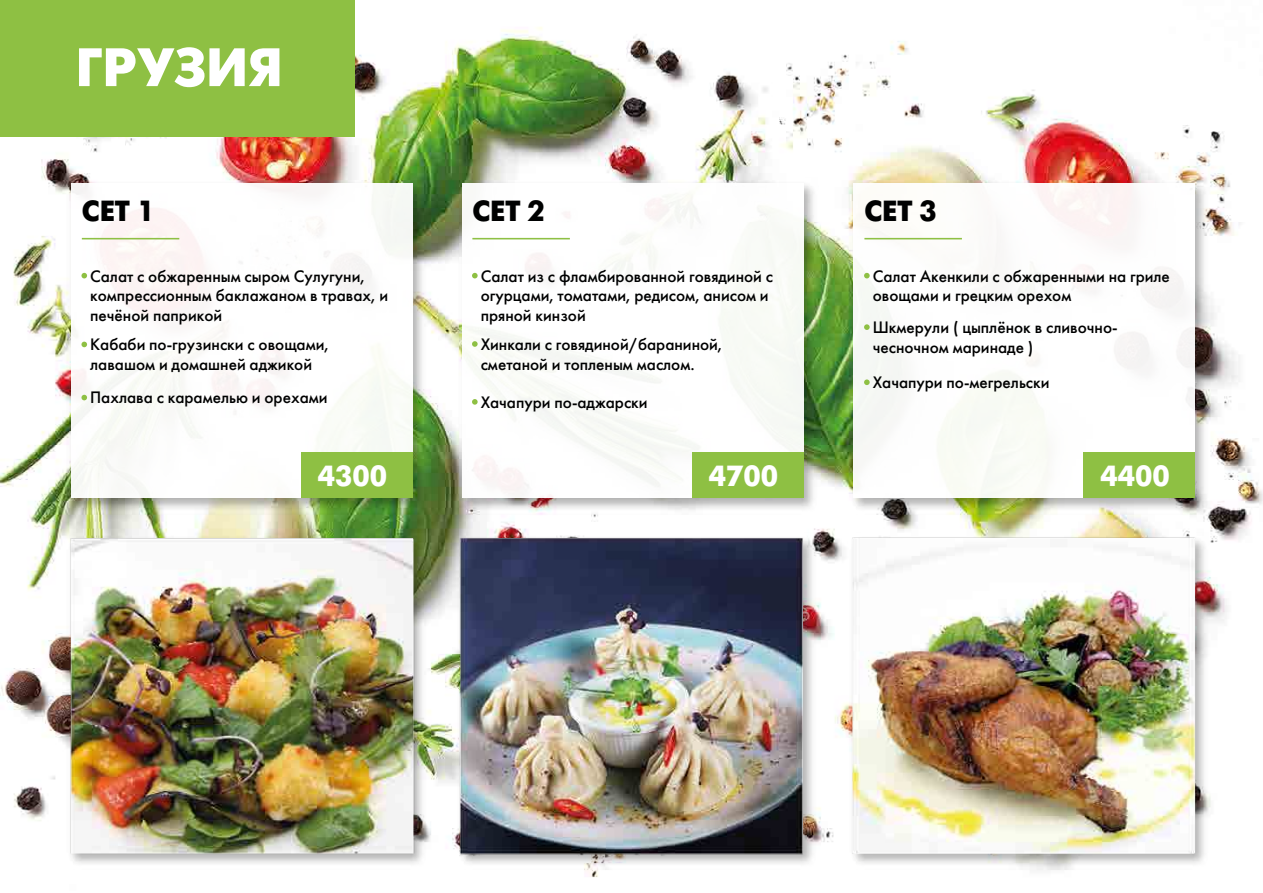
<style>
.page{position:relative;width:1263px;height:893px;background:#fff}
.page>*{position:absolute;margin:0;border:0;box-sizing:border-box;transform-origin:0 0}
.t1{font:700 54px "Futura Futuris C";color:#fff}
.t2{font:700 29.1px "Futura Futuris C";color:#000101}
.t3{font:700 29.1px "Futura Futuris C";color:#fff}
.t4{font:16.5px/19.8px "Futura Futuris C";color:#000101}
</style>
<div class="page">
<img style="left:0;top:27px;width:1263px;height:851px">
<div style="left:0;top:0;width:355px;height:136px;background:#8ec043"></div>
<img style="left:65px;top:178px;width:364px;height:336px">
<div style="left:71px;top:184px;width:341px;height:314px;background:#fff"></div>
<img style="left:456px;top:178px;width:364px;height:336px">
<div style="left:462px;top:184px;width:341px;height:314px;background:#fff"></div>
<img style="left:847px;top:178px;width:364px;height:336px">
<div style="left:853px;top:184px;width:341px;height:314px;background:#fff"></div>
<hr style="left:82px;top:238px;width:97px;height:1px;background:#8ec044">
<svg style="left:81px;top:273px;width:6px;height:5px"></svg>
<svg style="left:81px;top:342px;width:6px;height:5px"></svg>
<svg style="left:81px;top:395px;width:6px;height:5px"></svg>
<div style="left:301px;top:453px;width:111px;height:45px;background:#8ec043"></div>
<hr style="left:472px;top:238px;width:98px;height:1px;background:#8ec044">
<svg style="left:472px;top:273px;width:6px;height:5px"></svg>
<svg style="left:472px;top:341px;width:6px;height:6px"></svg>
<svg style="left:472px;top:399px;width:6px;height:6px"></svg>
<div style="left:692px;top:453px;width:111px;height:45px;background:#8ec043"></div>
<hr style="left:864px;top:238px;width:98px;height:1px;background:#8ec044">
<svg style="left:864px;top:273px;width:6px;height:5px"></svg>
<svg style="left:864px;top:324px;width:6px;height:6px"></svg>
<svg style="left:864px;top:379px;width:6px;height:6px"></svg>
<div style="left:1084px;top:453px;width:111px;height:45px;background:#8ec043"></div>
<img style="left:65px;top:533px;width:364px;height:336px">
<img style="left:455px;top:861px;width:319px;height:8px">
<img style="left:0;top:535px;width:382px;height:325px">
<img style="left:382px;top:525px;width:504px;height:336px">
<img style="left:774px;top:530px;width:489px;height:348px">
<h1 class="t1" style="left:76px;top:37px;width:209px">ГРУЗИЯ</h1>
<h2 class="t2" style="left:82px;top:194px;width:74px">CET 1</h2>
<h2 class="t2" style="left:472px;top:194px;width:74px">CET 2</h2>
<h2 class="t2" style="left:864px;top:194px;width:74px">CET 3</h2>
<p class="t4" style="left:90px;top:266px;width:299px">Салат с обжаренным сыром Сулугуни, компрессионным баклажаном в травах, и печёной паприкой</p>
<p class="t4" style="left:90px;top:335px;width:240px">Кабаби по-грузински с овощами, лавашом и домашней аджикой</p>
<p class="t4" style="left:90px;top:388px;width:239px">Пахлава с карамелью и орехами</p>
<p class="t4" style="left:481px;top:266px;width:294px">Салат из с фламбированной говядиной с огурцами, томатами, редисом, анисом и пряной кинзой</p>
<p class="t4" style="left:481px;top:334px;width:243px">Хинкали с говядиной/бараниной, сметаной и топленым маслом.</p>
<p class="t4" style="left:481px;top:392px;width:168px">Хачапури по-аджарски</p>
<p class="t4" style="left:873px;top:266px;width:299px">Салат Акенкили с обжаренными на гриле овощами и грецким орехом</p>
<p class="t4" style="left:873px;top:317px;width:246px">Шкмерули ( цыплёнок в сливочно&shy;чесночном маринаде )</p>
<p class="t4" style="left:873px;top:373px;width:178px">Хачапури по-мегрельски</p>
<h2 class="t3" style="left:318px;top:460px;width:71px">4300</h2>
<h2 class="t3" style="left:709px;top:460px;width:71px">4700</h2>
<h2 class="t3" style="left:1100px;top:460px;width:71px">4400</h2>
</div>
